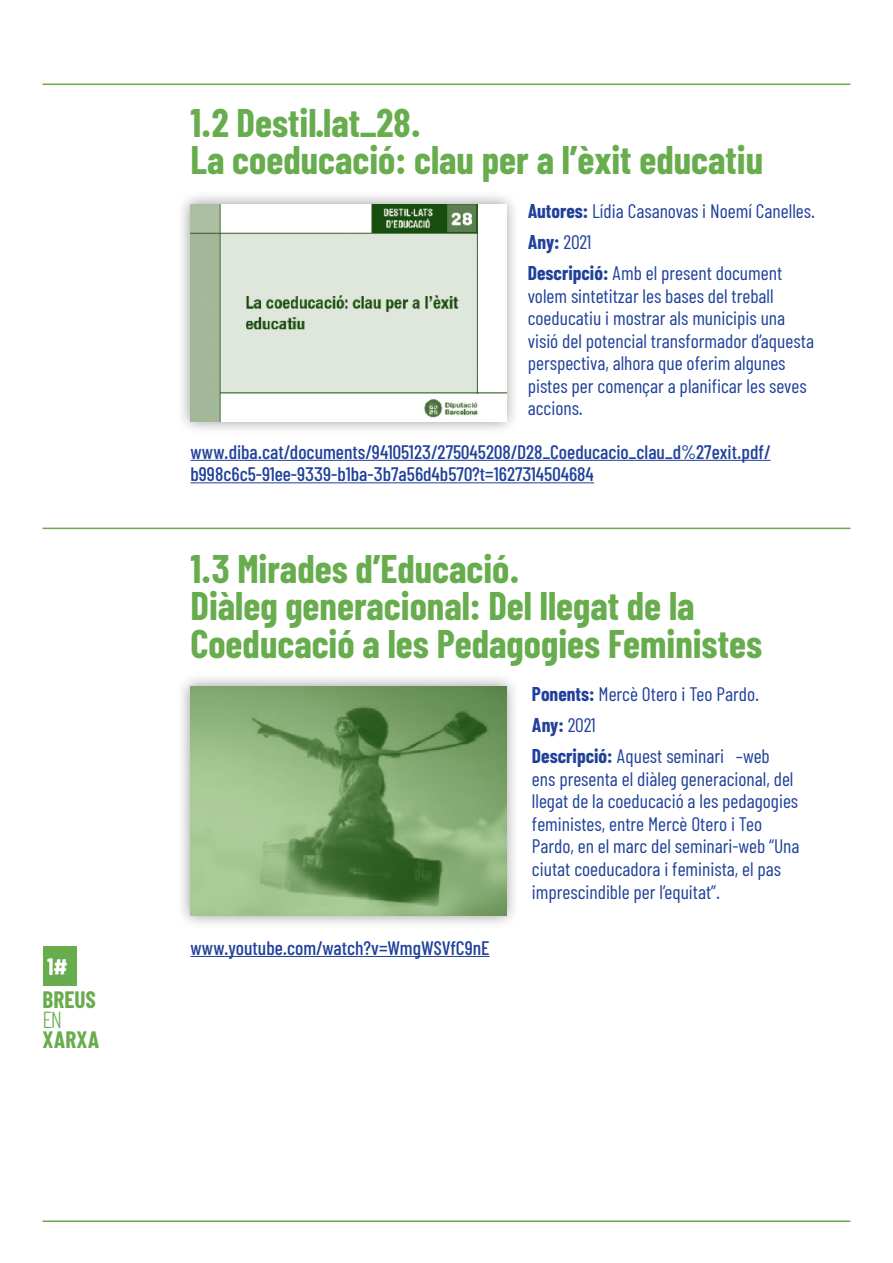
<style>
.page{position:relative;width:893px;height:1263px;background:#fff}
.page>*{position:absolute;margin:0;border:0;box-sizing:border-box;transform-origin:0 0}
.t1{font:700 39px/37.5px "Barlow Condensed";color:#67ac4d}
.t2{font:700 23.25px "Barlow Condensed";color:#67ac4d}
.t3{font:700 23.25px "Barlow Condensed";color:#fff}
.t4{font:300 23.25px "Barlow Condensed";color:#67ac4d}
.t5{font:19.5px/22.5px "Barlow Condensed";color:#20419b}
.t6{font:500 19.5px/22.5px "Barlow Condensed";color:#20419b}
.s1{font-weight:700}
</style>
<div class="page">
<hr style="left:43px;top:84px;width:807px;height:1px;background:#67ac4d">
<hr style="left:43px;top:1220px;width:807px;height:2px;background:#67ac4d">
<div style="left:43px;top:946px;width:33px;height:40px;background:#67ac4d"></div>
<hr style="left:190px;top:460px;width:580px;height:1px;background:#20419b">
<hr style="left:190px;top:482px;width:404px;height:1px;background:#20419b">
<hr style="left:190px;top:956px;width:300px;height:1px;background:#20419b">
<hr style="left:43px;top:528px;width:807px;height:1px;background:#67ac4d">
<div style="left:177px;top:672px;width:343px;height:257px;background:#000;opacity:.4"></div>
<img style="left:190px;top:686px;width:316px;height:230px">
<div style="left:177px;top:190px;width:343px;height:246px;background:#000;opacity:.4"></div>
<img style="left:190px;top:204px;width:316px;height:218px">
<p class="t3" style="left:47px;top:952px;width:22px">1#</p>
<p class="t2" style="left:43px;top:985px;width:55px">BREUS</p>
<p class="t4" style="left:43px;top:1009px;width:21px">EN</p>
<p class="t2" style="left:43px;top:1025px;width:58px">XARXA</p>
<h1 class="t1" style="left:190px;top:103px;width:574px">1.2 Destil·lat_28.<br>La coeducació: clau per a l’èxit educatiu</h1>
<p class="t5" style="left:528px;top:195px;width:289px;line-height:31px"><span class="s1">Autores:</span> Lídia Casanovas i Noemí Canelles.<br><span class="s1">Any:</span> 2021<br><span class="s1">Descripció:</span> Amb el present document</p>
<p class="t5" style="left:528px;top:284px;width:288px">volem sintetitzar les bases del treball coeducatiu i mostrar als municipis una visió del potencial transformador d’aquesta perspectiva, alhora que oferim algunes pistes per començar a planificar les seves accions.</p>
<p class="t6" style="left:190px;top:440px;width:581px">www.diba.cat/documents/94105123/275045208/D28_Coeducacio_clau_d%27exit.pdf/ b998c6c5-91ee-9339-b1ba-3b7a56d4b570?t=1627314504684</p>
<h1 class="t1" style="left:190px;top:549px;width:573px">1.3 Mirades d’Educació.<br>Diàleg generacional: Del llegat de la<br>Coeducació a les Pedagogies Feministes</h1>
<p class="t5" style="left:532px;top:678px;width:239px;line-height:31px"><span class="s1">Ponents:</span> Mercè Otero i Teo Pardo.<br><span class="s1">Any:</span> 2021<br><span class="s1">Descripció:</span> Aquest seminari –web</p>
<p class="t5" style="left:532px;top:767px;width:269px">ens presenta el diàleg generacional, del llegat de la coeducació a les pedagogies feministes, entre Mercè Otero i Teo Pardo, en el marc del seminari-web “Una ciutat coeducadora i feminista, el pas imprescindible per l’equitat”.</p>
<p class="t6" style="left:190px;top:936px;width:301px">www.youtube.com/watch?v=WmgWSVfC9nE</p>
</div>
